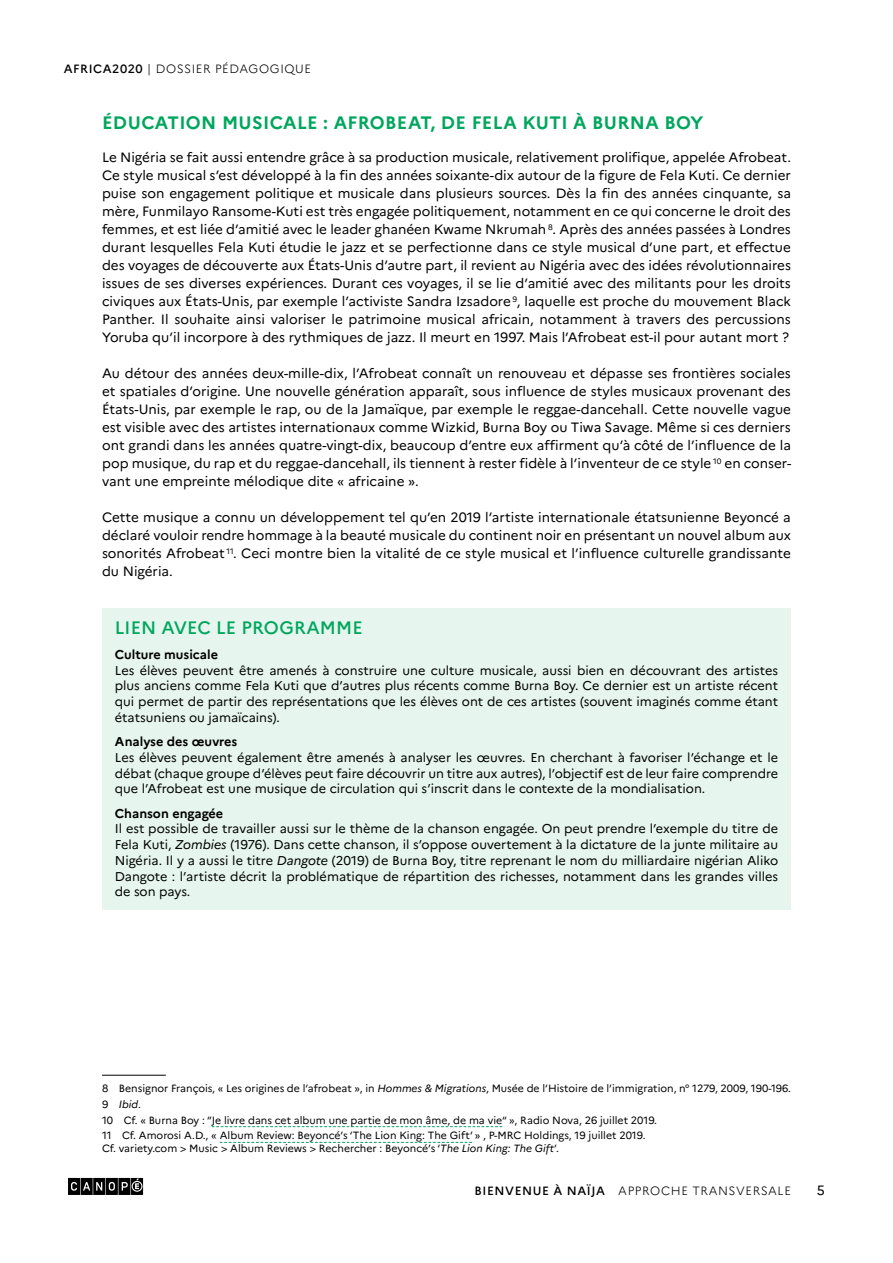
<style>
.page{position:relative;width:893px;height:1263px;background:#fff}
.page>*{position:absolute;margin:0;border:0;box-sizing:border-box;transform-origin:0 0}
.t1{font:700 18px "Marianne";letter-spacing:.02em;color:#00a65e}
.t2{font:500 18px "Marianne";letter-spacing:.01em;color:#00a65e}
.t3{font:13.5px/18px "Marianne";color:#000;text-align:justify}
.t4{font:12.75px/15.8px "Marianne";color:#000;text-align:justify}
.t5{font:700 12.75px "Marianne";color:#000}
.t6{font:300 12px "Marianne";letter-spacing:.05em;color:#000}
.t7{font:500 12px "Marianne";letter-spacing:.05em;color:#000}
.t8{font:10.5px/15.8px "Marianne";color:#000}
.s1{font-weight:500}
.s2{font-style:italic}
</style>
<div class="page">
<svg style="left:68px;top:1178px;width:75px;height:17px"></svg>
<div style="left:102px;top:608px;width:689px;height:301px;background:#e6f6ef"></div>
<hr style="left:102px;top:1075px;width:64px;height:1px;background:#000">
<svg style="left:212px;top:1126px;width:290px;height:1px"></svg>
<svg style="left:220px;top:1142px;width:252px;height:1px"></svg>
<p class="t6" style="left:64px;top:61px;width:249px"><span class="s1">AFRICA2020</span> | DOSSIER PÉDAGOGIQUE</p>
<h1 class="t1" style="left:102px;top:111px;width:603px">ÉDUCATION MUSICALE : AFROBEAT, DE FELA KUTI À BURNA BOY</h1>
<p class="t3" style="left:102px;top:148px;width:690px">Le Nigéria se fait aussi entendre grâce à sa production musicale, relativement prolifique, appelée Afrobeat.<br>Ce style musical s’est développé à la fin des années soixante-dix autour de la figure de Fela Kuti. Ce dernier puise son engagement politique et musicale dans plusieurs sources. Dès la fin des années cinquante, sa mère, Funmilayo Ransome-Kuti est très engagée politiquement, notamment en ce qui concerne le droit des femmes, et est liée d’amitié avec le leader ghanéen Kwame Nkrumah <sup>8</sup>. Après des années passées à Londres durant lesquelles Fela Kuti étudie le jazz et se perfectionne dans ce style musical d’une part, et effectue des voyages de découverte aux États-Unis d’autre part, il revient au Nigéria avec des idées révolutionnaires issues de ses diverses expériences. Durant ces voyages, il se lie d’amitié avec des militants pour les droits civiques aux États-Unis, par exemple l’activiste Sandra Izsadore <sup>9</sup>, laquelle est proche du mouvement Black Panther. Il souhaite ainsi valoriser le patrimoine musical africain, notamment à travers des percussions Yoruba qu’il incorpore à des rythmiques de jazz. Il meurt en 1997. Mais l’Afrobeat est-il pour autant mort ?</p>
<p class="t3" style="left:102px;top:364px;width:691px">Au détour des années deux-mille-dix, l’Afrobeat connaît un renouveau et dépasse ses frontières sociales et spatiales d’origine. Une nouvelle génération apparaît, sous influence de styles musicaux provenant des États-Unis, par exemple le rap, ou de la Jamaïque, par exemple le reggae-dancehall. Cette nouvelle vague est visible avec des artistes internationaux comme Wizkid, Burna Boy ou Tiwa Savage. Même si ces derniers ont grandi dans les années quatre-vingt-dix, beaucoup d’entre eux affirment qu’à côté de l’influence de la pop musique, du rap et du reggae-dancehall, ils tiennent à rester fidèle à l’inventeur de ce style <sup>10</sup> en conser&shy;vant une empreinte mélodique dite « africaine ».</p>
<p class="t3" style="left:102px;top:508px;width:690px">Cette musique a connu un développement tel qu’en 2019 l’artiste internationale étatsunienne Beyoncé a déclaré vouloir rendre hommage à la beauté musicale du continent noir en présentant un nouvel album aux sonorités Afrobeat <sup>11</sup>. Ceci montre bien la vitalité de ce style musical et l’influence culturelle grandissante du Nigéria.</p>
<h1 class="t2" style="left:115px;top:617px;width:249px">LIEN AVEC LE PROGRAMME</h1>
<p class="t5" style="left:115px;top:647px;width:105px">Culture musicale</p>
<p class="t4" style="left:115px;top:662px;width:665px">Les élèves peuvent être amenés à construire une culture musicale, aussi bien en découvrant des artistes plus anciens comme Fela Kuti que d’autres plus récents comme Burna Boy. Ce dernier est un artiste récent qui permet de partir des représentations que les élèves ont de ces artistes (souvent imaginés comme étant étatsuniens ou jamaïcains).</p>
<p class="t5" style="left:115px;top:734px;width:124px">Analyse des œuvres</p>
<p class="t4" style="left:115px;top:749px;width:665px">Les élèves peuvent également être amenés à analyser les œuvres. En cherchant à favoriser l’échange et le débat (chaque groupe d’élèves peut faire découvrir un titre aux autres), l’objectif est de leur faire comprendre que l’Afrobeat est une musique de circulation qui s’inscrit dans le contexte de la mondialisation.</p>
<p class="t5" style="left:115px;top:805px;width:110px">Chanson engagée</p>
<p class="t4" style="left:115px;top:821px;width:665px">Il est possible de travailler aussi sur le thème de la chanson engagée. On peut prendre l’exemple du titre de Fela Kuti, <span class="s2">Zombies</span> (1976). Dans cette chanson, il s’oppose ouvertement à la dictature de la junte militaire au Nigéria. Il y a aussi le titre <span class="s2">Dangote</span> (2019) de Burna Boy, titre reprenant le nom du milliardaire nigérian Aliko Dangote : l’artiste décrit la problématique de répartition des richesses, notamment dans les grandes villes de son pays.</p>
<p class="t8" style="left:102px;top:1080px;width:690px">8 Bensignor François, « Les origines de l’afrobeat », in <span class="s2">Hommes &amp; Migrations</span>, Musée de l’Histoire de l’immigration, n° 1279, 2009, 190-196.<br>9 <span class="s2">Ibid</span>.<br>10 Cf. « Burna Boy : ”Je livre dans cet album une partie de mon âme, de ma vie“ », Radio Nova, 26 juillet 2019.<br>11 Cf. Amorosi A.D., « Album Review: Beyoncé’s ‘The Lion King: The Gift’ » , P-MRC Holdings, 19 juillet 2019.</p>
<p class="t8" style="left:102px;top:1140px;width:458px">Cf. variety.com &gt; Music &gt; Album Reviews &gt; Rechercher : Beyoncé’s ‘<span class="s2">The Lion King: The Gift</span>’.</p>
<p class="t7" style="left:475px;top:1183px;width:130px">BIE NVE NUE À NAÏJA</p>
<p class="t6" style="left:618px;top:1183px;width:174px">APPROCHE TRANSVERSALE</p>
<p class="t3" style="left:817px;top:1181px;width:10px">5</p>
</div>
